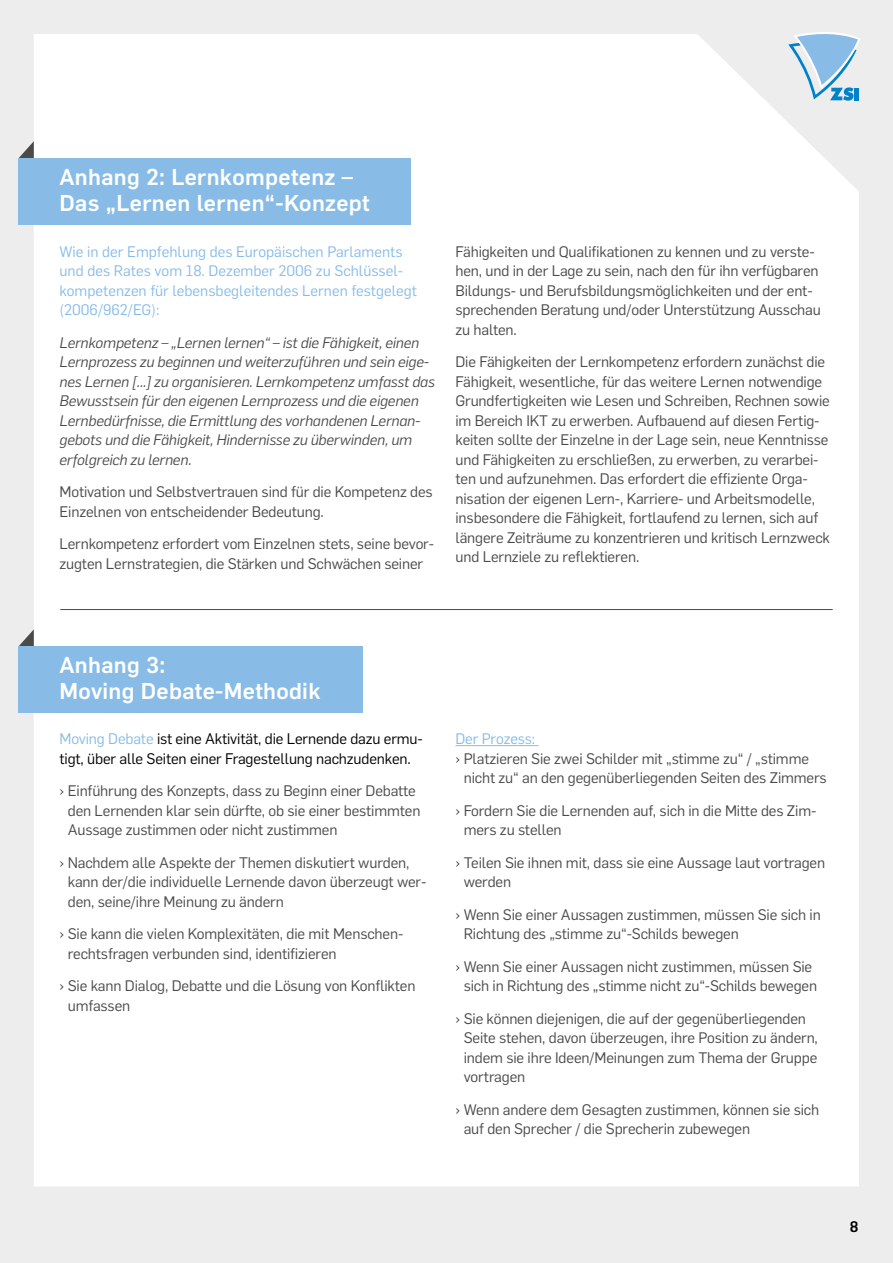
<style>
.page{position:relative;width:893px;height:1263px;background:#ededed}
.page>*{position:absolute;margin:0;border:0;box-sizing:border-box;transform-origin:0 0}
.t1{font:500 22.5px/26px "Flama";letter-spacing:.015em;color:#fff}
.t2{font:15px/19.5px "Flama";letter-spacing:-.01em;color:#4a4a49}
.t3{font:italic 15px/19.5px "Flama";letter-spacing:-.01em;color:#4a4a49}
.t4{font:15px/19.5px "Flama";color:#88bce7}
.t5{font:15px/19.5px "Flama";letter-spacing:-.01em;color:#000}
.t6{font:500 15px "Flama";color:#000}
.s1{color:#88bce7}
</style>
<div class="page">
<div style="left:34px;top:34px;width:825px;height:1152px;background:#fff"></div>
<svg style="left:786px;top:32px;width:74px;height:69px"></svg>
<div style="left:854px;top:88px;width:5px;height:12px;background:#0081c9"></div>
<svg style="left:19px;top:141px;width:15px;height:17px"></svg>
<div style="left:18px;top:158px;width:393px;height:67px;background:#88bce7"></div>
<svg style="left:19px;top:629px;width:15px;height:17px"></svg>
<div style="left:18px;top:646px;width:345px;height:67px;background:#88bce7"></div>
<hr style="left:455px;top:745px;width:84px;height:1px;background:#88bce7">
<hr style="left:60px;top:609px;width:773px;height:1px;background:#4a4a49">
<h1 class="t1" style="left:60px;top:162px;width:312px">Anhang 2: Lernkompetenz –<br>Das „Lernen lernen“-Konzept</h1>
<p class="t4" style="left:60px;top:241px;width:359px">Wie in der Empfehlung des Europäischen Parlaments und des Rates vom 18. Dezember 2006 zu Schlüssel&shy;kompetenzen für lebensbegleitendes Lernen festgelegt (2006/962/EG):</p>
<p class="t3" style="left:60px;top:332px;width:377px">Lernkompetenz – „Lernen lernen“ – ist die Fähigkeit, einen Lernprozess zu beginnen und weiterzuführen und sein eige&shy;nes Lernen [...] zu organisieren. Lernkompetenz umfasst das Bewusstsein für den eigenen Lernprozess und die eigenen Lernbedürfnisse, die Ermittlung des vorhandenen Lernan&shy;gebots und die Fähigkeit, Hindernisse zu überwinden, um erfolgreich zu lernen.</p>
<p class="t2" style="left:60px;top:481px;width:375px">Motivation und Selbstvertrauen sind für die Kompetenz des<br>Einzelnen von entscheidender Bedeutung.</p>
<p class="t2" style="left:60px;top:533px;width:376px">Lernkompetenz erfordert vom Einzelnen stets, seine bevor&shy;zugten Lernstrategien, die Stärken und Schwächen seiner</p>
<p class="t2" style="left:455px;top:241px;width:367px">Fähigkeiten und Qualifikationen zu kennen und zu verste&shy;hen, und in der Lage zu sein, nach den für ihn verfügbaren Bildungs- und Berufsbildungsmöglichkeiten und der ent&shy;sprechenden Beratung und/oder Unterstützung Ausschau zu halten.</p>
<p class="t2" style="left:455px;top:351px;width:376px">Die Fähigkeiten der Lernkompetenz erfordern zunächst die Fähigkeit, wesentliche, für das weitere Lernen notwendige Grundfertigkeiten wie Lesen und Schreiben, Rechnen sowie im Bereich IKT zu erwerben. Aufbauend auf diesen Fertig&shy;keiten sollte der Einzelne in der Lage sein, neue Kenntnisse und Fähigkeiten zu erschließen, zu erwerben, zu verarbei&shy;ten und aufzunehmen. Das erfordert die effiziente Orga&shy;nisation der eigenen Lern-, Karriere- und Arbeitsmodelle, insbesondere die Fähigkeit, fortlaufend zu lernen, sich auf längere Zeiträume zu konzentrieren und kritisch Lernzweck und Lernziele zu reflektieren.</p>
<h1 class="t1" style="left:60px;top:650px;width:263px">Anhang 3:<br>Moving Debate-Methodik</h1>
<p class="t5" style="left:60px;top:728px;width:365px"><span class="s1">Moving Debate</span> ist eine Aktivität, die Lernende dazu ermu&shy;tigt, über alle Seiten einer Fragestellung nachzudenken.</p>
<p class="t2" style="left:68px;top:780px;width:354px;text-indent:-8px">› Einführung des Konzepts, dass zu Beginn einer Debatte den Lernenden klar sein dürfte, ob sie einer bestimmten<br>Aussage zustimmen oder nicht zustimmen</p>
<p class="t2" style="left:68px;top:852px;width:360px;text-indent:-8px">› Nachdem alle Aspekte der Themen diskutiert wurden, kann der/die individuelle Lernende davon überzeugt wer&shy;den, seine/ihre Meinung zu ändern</p>
<p class="t2" style="left:68px;top:923px;width:337px;text-indent:-8px">› Sie kann die vielen Komplexitäten, die mit Menschen&shy;rechtsfragen verbunden sind, identifizieren</p>
<p class="t2" style="left:68px;top:975px;width:349px;text-indent:-8px">› Sie kann Dialog, Debatte und die Lösung von Konflikten umfassen</p>
<p class="t4" style="left:455px;top:728px;width:81px">Der Prozess:</p>
<p class="t2" style="left:464px;top:748px;width:365px;text-indent:-8px">› Platzieren Sie zwei Schilder mit „stimme zu“ / „stimme nicht zu“ an den gegenüberliegenden Seiten des Zimmers</p>
<p class="t2" style="left:464px;top:800px;width:354px;text-indent:-8px">› Fordern Sie die Lernenden auf, sich in die Mitte des Zim&shy;mers zu stellen</p>
<p class="t2" style="left:464px;top:852px;width:363px;text-indent:-8px">› Teilen Sie ihnen mit, dass sie eine Aussage laut vortragen werden</p>
<p class="t2" style="left:464px;top:904px;width:359px;text-indent:-8px">› Wenn Sie einer Aussagen zustimmen, müssen Sie sich in<br>Richtung des „stimme zu“-Schilds bewegen</p>
<p class="t2" style="left:455px;top:956px;width:363px;text-align:center">› Wenn Sie einer Aussagen nicht zustimmen, müssen Sie sich in Richtung des „stimme nicht zu“-Schilds bewegen</p>
<p class="t2" style="left:464px;top:1008px;width:356px;text-indent:-8px">› Sie können diejenigen, die auf der gegenüberliegenden Seite stehen, davon überzeugen, ihre Position zu ändern, indem sie ihre Ideen/Meinungen zum Thema der Gruppe vortragen</p>
<p class="t2" style="left:464px;top:1099px;width:357px;text-indent:-8px">› Wenn andere dem Gesagten zustimmen, können sie sich auf den Sprecher / die Sprecherin zubewegen</p>
<p class="t6" style="left:850px;top:1216px;width:10px">8</p>
</div>
